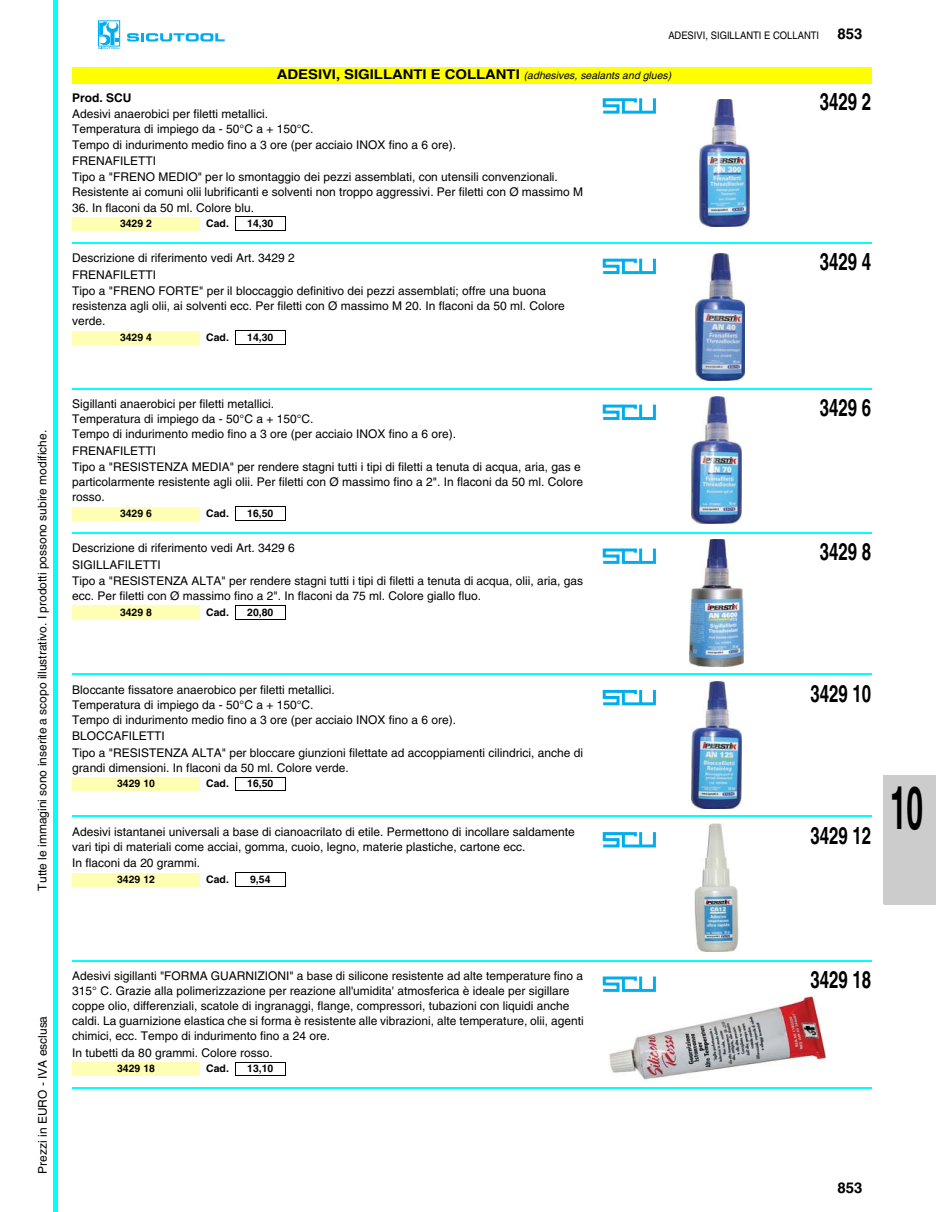
<style>
.page{position:relative;width:936px;height:1212px;background:#fff}
.page>*{position:absolute;margin:0;border:0;box-sizing:border-box;transform-origin:0 0}
.t1{font:700 60px "Helvetica";color:#000;scale:.5 1}
.t2{font:700 24px "Helvetica";color:#000;scale:.7 1}
.t3{font:700 15px "Helvetica";color:#000}
.t4{font:12px/15px "Helvetica";color:#000}
.t5{font:700 12px "Helvetica";color:#000}
.t6{font:700 10.5px "Helvetica";letter-spacing:.005em;color:#000}
.t7{font:italic 10.5px "Helvetica";letter-spacing:.005em;color:#000}
.t8{font:10.5px "Helvetica";color:#000;scale:.9 1}
.s1{font-weight:700;font-size:15px}
.s2{font-weight:700;font-style:normal;font-size:13.5px}
</style>
<div class="page">
<div style="left:53px;top:0;width:5px;height:1212px;background:#0ff"></div>
<svg style="left:127px;top:33px;width:98px;height:8px"></svg>
<div style="left:96px;top:19px;width:26px;height:30px;border:3px solid #fff"></div>
<svg style="left:98px;top:22px;width:22px;height:27px"></svg>
<div style="left:884px;top:776px;width:51px;height:128px;background:#ccc"></div>
<hr style="left:884px;top:775px;width:51px;height:2px;background:#ccc">
<hr style="left:884px;top:903px;width:51px;height:2px;background:#ccc">
<div style="left:72px;top:67px;width:800px;height:16px;background:#ff0"></div>
<img style="left:700px;top:99px;width:49px;height:127px">
<div style="left:639px;top:97px;width:17px;height:17px;border:3px solid #00aeef"></div>
<svg style="left:602px;top:97px;width:40px;height:17px"></svg>
<div style="left:72px;top:217px;width:128px;height:13px;background:#ffffb3"></div>
<svg style="left:235px;top:218px;width:1px;height:12px"></svg>
<svg style="left:285px;top:218px;width:1px;height:12px"></svg>
<hr style="left:235px;top:217px;width:51px;height:1px;background:#000">
<hr style="left:235px;top:230px;width:51px;height:1px;background:#000">
<hr style="left:72px;top:242px;width:800px;height:2px;background:#0ff">
<img style="left:695px;top:253px;width:50px;height:128px">
<div style="left:639px;top:257px;width:17px;height:17px;border:3px solid #00aeef"></div>
<svg style="left:602px;top:257px;width:40px;height:18px"></svg>
<div style="left:72px;top:331px;width:128px;height:13px;background:#ffffb3"></div>
<svg style="left:235px;top:331px;width:1px;height:13px"></svg>
<svg style="left:285px;top:331px;width:1px;height:13px"></svg>
<hr style="left:235px;top:330px;width:51px;height:1px;background:#000">
<hr style="left:235px;top:344px;width:51px;height:1px;background:#000">
<hr style="left:72px;top:388px;width:800px;height:2px;background:#0ff">
<img style="left:692px;top:396px;width:49px;height:128px">
<div style="left:639px;top:403px;width:17px;height:17px;border:3px solid #00aeef"></div>
<svg style="left:602px;top:403px;width:40px;height:17px"></svg>
<div style="left:72px;top:507px;width:128px;height:13px;background:#ffffb3"></div>
<svg style="left:235px;top:507px;width:1px;height:13px"></svg>
<svg style="left:285px;top:507px;width:1px;height:13px"></svg>
<hr style="left:235px;top:506px;width:51px;height:1px;background:#000">
<hr style="left:235px;top:520px;width:51px;height:1px;background:#000">
<hr style="left:72px;top:532px;width:800px;height:2px;background:#0ff">
<img style="left:689px;top:539px;width:55px;height:127px">
<div style="left:639px;top:547px;width:17px;height:17px;border:3px solid #00aeef"></div>
<svg style="left:602px;top:547px;width:40px;height:17px"></svg>
<div style="left:72px;top:606px;width:128px;height:13px;background:#ffffb3"></div>
<svg style="left:235px;top:606px;width:1px;height:13px"></svg>
<svg style="left:285px;top:606px;width:1px;height:13px"></svg>
<hr style="left:235px;top:605px;width:51px;height:1px;background:#000">
<hr style="left:235px;top:619px;width:51px;height:1px;background:#000">
<hr style="left:72px;top:673px;width:800px;height:2px;background:#0ff">
<img style="left:692px;top:681px;width:49px;height:128px">
<div style="left:639px;top:688px;width:17px;height:17px;border:3px solid #00aeef"></div>
<svg style="left:602px;top:688px;width:40px;height:18px"></svg>
<div style="left:72px;top:777px;width:128px;height:14px;background:#ffffb3"></div>
<svg style="left:235px;top:778px;width:1px;height:12px"></svg>
<svg style="left:285px;top:778px;width:1px;height:12px"></svg>
<hr style="left:235px;top:777px;width:51px;height:1px;background:#000">
<hr style="left:235px;top:790px;width:51px;height:1px;background:#000">
<hr style="left:72px;top:816px;width:800px;height:1px;background:#0ff">
<img style="left:695px;top:824px;width:43px;height:127px">
<div style="left:639px;top:831px;width:17px;height:16px;border:3px solid #00aeef"></div>
<svg style="left:602px;top:831px;width:40px;height:17px"></svg>
<div style="left:72px;top:873px;width:128px;height:13px;background:#ffffb3"></div>
<svg style="left:235px;top:873px;width:1px;height:13px"></svg>
<svg style="left:285px;top:873px;width:1px;height:13px"></svg>
<hr style="left:235px;top:872px;width:51px;height:1px;background:#000">
<hr style="left:235px;top:886px;width:51px;height:1px;background:#000">
<hr style="left:72px;top:960px;width:800px;height:2px;background:#0ff">
<img style="left:608px;top:997px;width:217px;height:83px">
<div style="left:600px;top:963px;width:59px;height:42px;background:#fff"></div>
<div style="left:639px;top:975px;width:17px;height:17px;border:3px solid #00aeef"></div>
<svg style="left:602px;top:975px;width:40px;height:17px"></svg>
<div style="left:72px;top:1062px;width:128px;height:14px;background:#ffffb3"></div>
<svg style="left:235px;top:1063px;width:1px;height:12px"></svg>
<svg style="left:285px;top:1063px;width:1px;height:12px"></svg>
<hr style="left:235px;top:1062px;width:51px;height:1px;background:#000">
<hr style="left:235px;top:1075px;width:51px;height:1px;background:#000">
<hr style="left:72px;top:1087px;width:800px;height:2px;background:#0ff">
<p class="t4" style="left:35px;top:891px;width:462px;rotate:-90deg">Tutte le immagini sono inserite a scopo illustrativo. I prodotti possono subire modifiche.</p>
<p class="t8" style="left:668px;top:29px;width:217px">ADESIVI, SIGILLANTI E COLLANTI <span class="s1">853</span></p>
<p class="t7" style="left:277px;top:71px;width:396px"><span class="s2">ADESIVI, SIGILLANTI E COLLANTI</span> (adhesives, sealants and glues)</p>
<p class="t5" style="left:72px;top:90px;width:61px">Prod. SCU</p>
<p class="t4" style="left:72px;top:107px;width:385px">Adesivi anaerobici per filetti metallici.<br>Temperatura di impiego da - 50°C a + 150°C.<br>Tempo di indurimento medio fino a 3 ore (per acciaio INOX fino a 6 ore).</p>
<p class="t4" style="left:72px;top:153px;width:487px;line-height:16.5px">FRENAFILETTI<br>Tipo a "FRENO MEDIO" per lo smontaggio dei pezzi assemblati, con utensili convenzionali.</p>
<p class="t4" style="left:72px;top:185px;width:512px">Resistente ai comuni olii lubrificanti e solventi non troppo aggressivi. Per filetti con Ø massimo M</p>
<p class="t4" style="left:72px;top:200px;width:183px">36. In flaconi da 50 ml. Colore blu.</p>
<p class="t6" style="left:120px;top:217px;width:33px">3429 2</p>
<p class="t6" style="left:206px;top:217px;width:24px">Cad.</p>
<p class="t6" style="left:247px;top:217px;width:28px">14,30</p>
<p class="t4" style="left:72px;top:250px;width:475px;line-height:16.5px">Descrizione di riferimento vedi Art. 3429 2<br>FRENAFILETTI<br>Tipo a "FRENO FORTE" per il bloccaggio definitivo dei pezzi assemblati; offre una buona</p>
<p class="t4" style="left:72px;top:299px;width:494px">resistenza agli olii, ai solventi ecc. Per filetti con Ø massimo M 20. In flaconi da 50 ml. Colore verde.</p>
<p class="t6" style="left:120px;top:331px;width:33px">3429 4</p>
<p class="t6" style="left:206px;top:331px;width:24px">Cad.</p>
<p class="t6" style="left:247px;top:331px;width:28px">14,30</p>
<p class="t4" style="left:72px;top:397px;width:385px">Sigillanti anaerobici per filetti metallici.<br>Temperatura di impiego da - 50°C a + 150°C.<br>Tempo di indurimento medio fino a 3 ore (per acciaio INOX fino a 6 ore).</p>
<p class="t4" style="left:72px;top:442px;width:510px;line-height:16.5px">FRENAFILETTI<br>Tipo a "RESISTENZA MEDIA" per rendere stagni tutti i tipi di filetti a tenuta di acqua, aria, gas e</p>
<p class="t4" style="left:72px;top:475px;width:512px">particolarmente resistente agli olii. Per filetti con Ø massimo fino a 2". In flaconi da 50 ml. Colore rosso.</p>
<p class="t6" style="left:120px;top:507px;width:33px">3429 6</p>
<p class="t6" style="left:206px;top:507px;width:24px">Cad.</p>
<p class="t6" style="left:247px;top:507px;width:28px">16,50</p>
<p class="t4" style="left:72px;top:540px;width:512px;line-height:16.5px">Descrizione di riferimento vedi Art. 3429 6<br>SIGILLAFILETTI<br>Tipo a "RESISTENZA ALTA" per rendere stagni tutti i tipi di filetti a tenuta di acqua, olii, aria, gas</p>
<p class="t4" style="left:72px;top:588px;width:410px">ecc. Per filetti con Ø massimo fino a 2". In flaconi da 75 ml. Colore giallo fluo.</p>
<p class="t6" style="left:120px;top:606px;width:33px">3429 8</p>
<p class="t6" style="left:206px;top:606px;width:24px">Cad.</p>
<p class="t6" style="left:247px;top:606px;width:28px">20,80</p>
<h2 class="t2" style="left:820px;top:87px;width:75px">3429 2</h2>
<h2 class="t2" style="left:820px;top:247px;width:75px">3429 4</h2>
<h2 class="t2" style="left:820px;top:393px;width:75px">3429 6</h2>
<h2 class="t2" style="left:820px;top:537px;width:75px">3429 8</h2>
<p class="t4" style="left:72px;top:682px;width:385px">Bloccante fissatore anaerobico per filetti metallici.<br>Temperatura di impiego da - 50°C a + 150°C.<br>Tempo di indurimento medio fino a 3 ore (per acciaio INOX fino a 6 ore).</p>
<p class="t4" style="left:72px;top:728px;width:512px;line-height:16.5px">BLOCCAFILETTI<br>Tipo a "RESISTENZA ALTA" per bloccare giunzioni filettate ad accoppiamenti cilindrici, anche di</p>
<p class="t4" style="left:72px;top:760px;width:278px">grandi dimensioni. In flaconi da 50 ml. Colore verde.</p>
<p class="t6" style="left:117px;top:777px;width:39px">3429 10</p>
<p class="t6" style="left:206px;top:777px;width:24px">Cad.</p>
<p class="t6" style="left:247px;top:777px;width:28px">16,50</p>
<p class="t4" style="left:72px;top:824px;width:504px">Adesivi istantanei universali a base di cianoacrilato di etile. Permettono di incollare saldamente vari tipi di materiali come acciai, gomma, cuoio, legno, materie plastiche, cartone ecc.</p>
<p class="t4" style="left:72px;top:856px;width:129px">In flaconi da 20 grammi.</p>
<p class="t6" style="left:117px;top:873px;width:39px">3429 12</p>
<p class="t6" style="left:206px;top:873px;width:24px">Cad.</p>
<p class="t6" style="left:250px;top:873px;width:22px">9,54</p>
<h2 class="t2" style="left:811px;top:679px;width:88px">3429 10</h2>
<h2 class="t2" style="left:811px;top:821px;width:88px">3429 12</h2>
<h1 class="t1" style="left:890px;top:771px;width:68px">10</h1>
<p class="t4" style="left:35px;top:1174px;width:159px;rotate:-90deg">Prezzi in EURO - IVA esclusa</p>
<p class="t4" style="left:72px;top:969px;width:513px">Adesivi sigillanti "FORMA GUARNIZIONI" a base di silicone resistente ad alte temperature fino a 315° C. Grazie alla polimerizzazione per reazione all'umidita' atmosferica è ideale per sigillare coppe olio, differenziali, scatole di ingranaggi, flange, compressori, tubazioni con liquidi anche caldi. La guarnizione elastica che si forma è resistente alle vibrazioni, alte temperature, olii, agenti chimici, ecc. Tempo di indurimento fino a 24 ore.</p>
<p class="t4" style="left:72px;top:1045px;width:202px">In tubetti da 80 grammi. Colore rosso.</p>
<p class="t6" style="left:117px;top:1062px;width:39px">3429 18</p>
<p class="t6" style="left:206px;top:1062px;width:24px">Cad.</p>
<p class="t6" style="left:247px;top:1062px;width:28px">13,10</p>
<h2 class="t2" style="left:811px;top:965px;width:88px">3429 18</h2>
<p class="t3" style="left:838px;top:1179px;width:26px">853</p>
</div>
